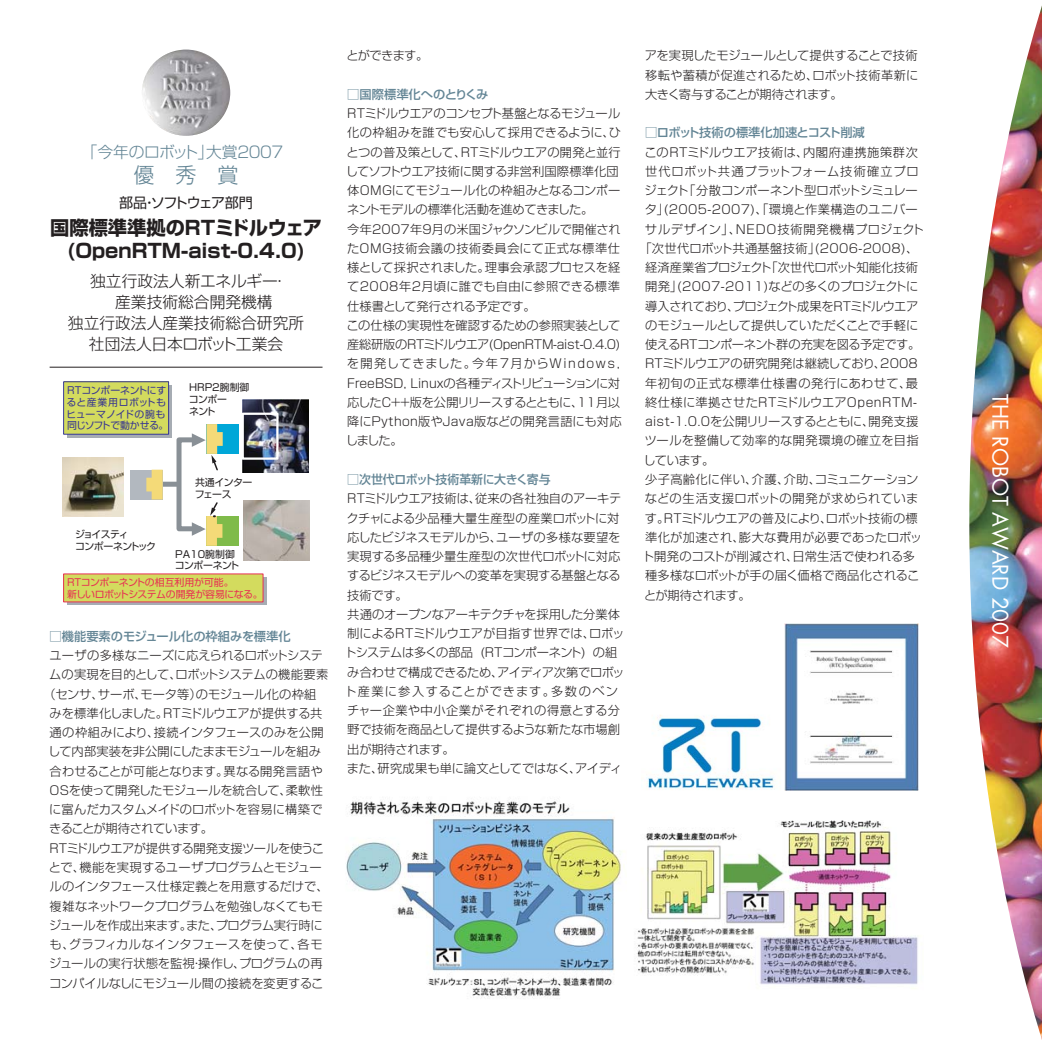
<style>
.page{position:relative;width:1042px;height:1042px;background:#fff}
.page>*{position:absolute;margin:0;border:0;box-sizing:border-box;transform-origin:0 0}
.t1{font:21px "Futura";color:#fff}
.t2{font:21px "Shin Go Pro Light 90 pv RKSJ H";color:#638595}
.t3{font:19.25px/22.8px "Shin Go Pro Bold 90 pv RKSJ H";color:#231f20;text-align:center}
.t4{font:15.75px/21px "Shin Go Pro Light 90 pv RKSJ H";color:#231f20;text-align:center}
.t5{font:15.75px "Shin Go Pro Light 90 pv RKSJ H";letter-spacing:-.14em;color:#638595}
.t6{font:14px "Shin Go Pro Regular 90 pv RKSJ H";letter-spacing:-.085em;color:#231f20}
.t7{font:12.25px/19.2px "Shin Go Pro Light 90 pv RKSJ H";letter-spacing:-.005em;color:#231f20}
.t8{font:12.25px "Shin Go Pro Light 90 pv RKSJ H";letter-spacing:.03em;color:#231f20}
.t9{font:12.25px "Shin Go Pro Light 90 pv RKSJ H";letter-spacing:-.03em;color:#231f20}
.t10{font:12.25px "Shin Go Pro Light 90 pv RKSJ H";letter-spacing:-.025em;color:#231f20}
.t11{font:12.25px "Shin Go Pro Light 90 pv RKSJ H";letter-spacing:-.045em;color:#231f20}
.t12{font:12.25px "Shin Go Pro Light 90 pv RKSJ H";letter-spacing:-.04em;color:#231f20}
.t13{font:12.25px "Shin Go Pro Medium 90 pv RKSJ H";color:#638595}
.t14{font:12.25px "Shin Go Pro Light 90 pv RKSJ H";letter-spacing:.025em;color:#231f20}
.t15{font:12.25px "Shin Go Pro Light 90 pv RKSJ H";letter-spacing:.06em;color:#231f20}
.t16{font:12.25px "Shin Go Pro Light 90 pv RKSJ H";letter-spacing:.015em;color:#231f20}
.t17{font:12.25px "Shin Go Pro Light 90 pv RKSJ H";letter-spacing:.05em;color:#231f20}
.t18{font:12.25px "Shin Go Pro Light 90 pv RKSJ H";letter-spacing:.02em;color:#231f20}
.t19{font:12.25px "Shin Go Pro Light 90 pv RKSJ H";letter-spacing:.055em;color:#231f20}
.t20{font:12.25px "Shin Go Pro Light 90 pv RKSJ H";letter-spacing:.045em;color:#231f20}
.t21{font:12.25px "Shin Go Pro Light 90 pv RKSJ H";letter-spacing:.04em;color:#231f20}
.t22{font:12.25px "Shin Go Pro Medium 90 pv RKSJ H";letter-spacing:-.035em;color:#638595}
.t23{font:12.25px "Shin Go Pro Medium 90 pv RKSJ H";letter-spacing:-.03em;color:#638595}
.t24{font:9.8px/11.9px "Shin Go Pro Regular 90 pv RKSJ H";letter-spacing:-.01em;color:#383690}
.t25{font:9.8px/11.9px "Shin Go Pro Regular 90 pv RKSJ H";letter-spacing:-.035em;color:#e73153}
.t26{font:9.8px/11.9px "Shin Go Pro Regular 90 pv RKSJ H";letter-spacing:-.075em;color:#231f20}
.t27{font:9.8px/11.9px "Shin Go Pro Regular 90 pv RKSJ H";color:#231f20}
.t28{font:9.8px/11.9px "Shin Go Pro Regular 90 pv RKSJ H";letter-spacing:-.01em;color:#231f20}
.t29{font:9.8px/11.9px "Shin Go Pro Regular 90 pv RKSJ H";letter-spacing:-.05em;color:#231f20}
</style>
<div class="page">
<img style="left:346px;top:801px;width:278px;height:197px">
<img style="left:637px;top:790px;width:282px;height:199px">
<div style="left:206px;top:424px;width:33px;height:30px;background:#00a7d8"></div>
<div style="left:206px;top:516px;width:33px;height:30px;background:#7fbb4a"></div>
<div style="left:67px;top:385px;width:105px;height:53px;background:#a6acb3"></div>
<div style="left:64px;top:382px;width:105px;height:52px;background:#d3db5e"></div>
<div style="left:63px;top:381px;width:106px;height:54px;border:1px solid #383a93"></div>
<svg style="left:67px;top:577px;width:200px;height:28px"></svg>
<div style="left:64px;top:574px;width:199px;height:28px;background:#d3db5e"></div>
<div style="left:150px;top:482px;width:27px;height:5px;background:#899096"></div>
<div style="left:130px;top:470px;width:32px;height:29px;background:#b2b8bf"></div>
<svg style="left:146px;top:470px;width:17px;height:29px"></svg>
<svg style="left:174px;top:424px;width:49px;height:122px"></svg>
<img style="left:243px;top:399px;width:65px;height:74px">
<div style="left:242px;top:413px;width:36px;height:47px;border:2px solid #fff"></div>
<img style="left:244px;top:500px;width:66px;height:60px">
<img style="left:63px;top:457px;width:61px;height:59px">
<img style="left:784px;top:623px;width:135px;height:167px">
<img style="left:641px;top:715px;width:140px;height:84px">
<img style="left:142px;top:50px;width:88px;height:86px;border-radius:50%">
<hr style="left:50px;top:367px;width:272px;height:1px;background:#231f20">
<img style="left:969px;top:6px;width:73px;height:1034px">
<p class="t5" style="left:82px;top:146px;width:205px">「今年のロボット」大賞２００７</p>
<h1 class="t2" style="left:134px;top:167px;width:107px">優　秀　賞</h1>
<p class="t6" style="left:119px;top:198px;width:135px">部品・ソフトウェア部門</p>
<h2 class="t3" style="left:50px;top:219px;width:273px">国際標準準拠のRTミドルウェア(OpenRTM-aist-0.4.0)</h2>
<p class="t4" style="left:68px;top:272px;width:238px">独立行政法人新エネルギー・<br>　産業技術総合開発機構<br>独立行政法人産業技術総合研究所社団法人日本ロボット工業会</p>
<p class="t24" style="left:67px;top:386px;width:103px">RTコンポーネントにすると産業用ロボットもヒューマノイドの腕も同じソフトで動かせる。</p>
<p class="t27" style="left:189px;top:383px;width:62px">HRP2腕制御コンポー<br>ネント</p>
<p class="t26" style="left:75px;top:530px;width:82px">ジョイスティ<br>コンポーネントック</p>
<p class="t29" style="left:195px;top:477px;width:59px">共通インターフェース</p>
<p class="t28" style="left:175px;top:549px;width:66px">PA10腕制御コンポーネント</p>
<p class="t25" style="left:67px;top:578px;width:197px">RTコンポーネントの相互利用が可能。<br>新しいロボットシステムの開発が容易になる。</p>
<p class="t13" style="left:50px;top:632px;width:243px">□機能要素のモジュール化の枠組みを標準化</p>
<p class="t7" style="left:49px;top:647px;width:275px">ユーザの多様なニーズに応えられるロボットシステ</p>
<p class="t7" style="left:49px;top:667px;width:280px">ムの実現を目的として、ロボットシステムの機能要素</p>
<p class="t7" style="left:43px;top:686px;width:274px">（センサ、サーボ、モータ等）のモジュール化の枠組</p>
<p class="t7" style="left:50px;top:705px;width:274px">みを標準化しました。RTミドルウエアが提供する共</p>
<p class="t7" style="left:50px;top:724px;width:276px">通の枠組みにより、接続インタフェースのみを公開</p>
<p class="t10" style="left:48px;top:747px;width:274px">して内部実装を非公開にしたままモジュールを組み</p>
<p class="t7" style="left:50px;top:763px;width:274px">合わせることが可能となります。異なる開発言語や</p>
<p class="t7" style="left:50px;top:782px;width:275px">OSを使って開発したモジュールを統合して、柔軟性</p>
<p class="t7" style="left:49px;top:801px;width:275px">に富んだカスタムメイドのロボットを容易に構築で</p>
<p class="t11" style="left:49px;top:824px;width:165px">きることが期待されています。</p>
<p class="t12" style="left:50px;top:843px;width:276px">RTミドルウエアが提供する開発支援ツールを使うこ</p>
<p class="t7" style="left:49px;top:859px;width:274px">とで、機能を実現するユーザプログラムとモジュー</p>
<p class="t7" style="left:50px;top:878px;width:280px">ルのインタフェース仕様定義とを用意するだけで、</p>
<p class="t7" style="left:50px;top:898px;width:275px">複雑なネットワークプログラムを勉強しなくてもモ</p>
<p class="t9" style="left:49px;top:920px;width:275px">ジュールを作成出来ます。また、プログラム実行時に</p>
<p class="t16" style="left:49px;top:940px;width:275px">も、グラフィカルなインタフェースを使って、各モ</p>
<p class="t7" style="left:49px;top:955px;width:275px">ジュールの実行状態を監視・操作し、プログラムの再</p>
<p class="t7" style="left:49px;top:975px;width:276px">コンパイルなしにモジュール間の接続を変更するこ</p>
<p class="t7" style="left:346px;top:48px;width:83px">とができます。</p>
<p class="t13" style="left:347px;top:90px;width:143px">□国際標準化へのとりくみ</p>
<p class="t7" style="left:346px;top:106px;width:277px">RTミドルウエアのコンセプト基盤となるモジュール化の枠組みを誰でも安心して採用できるように、ひとつの普及策として、RTミドルウエアの開発と並行してソフトウエア技術に関する非営利国際標準化団体OMGにてモジュール化の枠組みとなるコンポーネントモデルの標準化活動を進めてきました。<br>今年2007年9月の米国ジャクソンビルで開催されたOMG技術会議の技術委員会にて正式な標準仕様として採択されました。理事会承認プロセスを経て2008年2月頃に誰でも自由に参照できる標準仕様書として発行される予定です。<br>この仕様の実現性を確認するための参照実装として産総研版のRTミドルウエア(OpenRTM-aist-0.4.0)を開発してきました。今年7月からWindows,<br>FreeBSD, Linuxの各種ディストリビューションに対応したC++版を公開リリースするとともに、11月以降にPython版やJava版などの開発言語にも対応しました。</p>
<p class="t23" style="left:347px;top:475px;width:205px">□次世代ロボット技術革新に大きく寄与</p>
<p class="t7" style="left:344px;top:491px;width:281px">RTミドルウエア技術は、従来の各社独自のアーキテクチャによる少品種大量生産型の産業ロボットに対応したビジネスモデルから、ユーザの多様な要望を実現する多品種少量生産型の次世代ロボットに対応するビジネスモデルへの変革を実現する基盤となる技術です。<br>共通のオープンなアーキテクチャを採用した分業体制によるRTミドルウエアが目指す世界では、ロボットシステムは多くの部品 (RTコンポーネント) の組み合わせで構成できるため、アイディア次第でロボット産業に参入することができます。多数のベンチャー企業や中小企業がそれぞれの得意とする分野で技術を商品として提供するような新たな市場創出が期待されます。<br>また、研究成果も単に論文としてではなく、アイディ</p>
<p class="t7" style="left:645px;top:48px;width:275px;text-align:justify">アを実現したモジュールとして提供することで技術移転や蓄積が促進されるため、ロボット技術革新に大きく寄与することが期待されます。</p>
<p class="t22" style="left:645px;top:128px;width:221px">□ロボット技術の標準化加速とコスト削減</p>
<p class="t17" style="left:644px;top:147px;width:275px">このRTミドルウエア技術は、内閣府連携施策群次</p>
<p class="t19" style="left:645px;top:167px;width:275px">世代ロボット共通プラットフォーム技術確立プロ</p>
<p class="t7" style="left:644px;top:183px;width:275px">ジェクト「分散コンポーネント型ロボットシミュレー</p>
<p class="t8" style="left:645px;top:205px;width:274px">タ」(2005-2007)、「環境と作業構造のユニバー</p>
<p class="t15" style="left:645px;top:224px;width:281px">サルデザイン」、NEDO技術開発機構プロジェクト</p>
<p class="t8" style="left:639px;top:244px;width:280px">「次世代ロボット共通基盤技術」(2006-2008)、</p>
<p class="t7" style="left:645px;top:260px;width:274px">経済産業省プロジェクト「次世代ロボット知能化技術</p>
<p class="t7" style="left:645px;top:279px;width:275px">開発」(2007-2011)などの多くのプロジェクトに</p>
<p class="t11" style="left:645px;top:301px;width:275px">導入されており、プロジェクト成果をRTミドルウエア</p>
<p class="t10" style="left:645px;top:321px;width:275px">のモジュールとして提供していただくことで手軽に</p>
<p class="t9" style="left:645px;top:340px;width:277px">使えるRTコンポーネント群の充実を図る予定です。</p>
<p class="t7" style="left:645px;top:356px;width:274px">RTミドルウエアの研究開発は継続しており、2008</p>
<p class="t20" style="left:645px;top:378px;width:274px">年初旬の正式な標準仕様書の発行にあわせて、最</p>
<p class="t14" style="left:645px;top:398px;width:273px">終仕様に準拠させたRTミドルウエアOpenRTM-</p>
<p class="t7" style="left:645px;top:414px;width:275px">aist-1.0.0を公開リリースするとともに、開発支援</p>
<p class="t8" style="left:644px;top:436px;width:276px">ツールを整備して効率的な開発環境の確立を目指</p>
<p class="t7" style="left:643px;top:452px;width:72px">しています。</p>
<p class="t7" style="left:645px;top:471px;width:275px">少子高齢化に伴い、介護、介助、コミュニケーション</p>
<p class="t21" style="left:645px;top:494px;width:275px">などの生活支援ロボットの開発が求められていま</p>
<p class="t9" style="left:645px;top:513px;width:274px">す。RTミドルウエアの普及により、ロボット技術の標</p>
<p class="t18" style="left:645px;top:532px;width:278px">準化が加速され、膨大な費用が必要であったロボッ</p>
<p class="t7" style="left:642px;top:548px;width:274px">ト開発のコストが削減され、日常生活で使われる多</p>
<p class="t7" style="left:645px;top:568px;width:276px">種多様なロボットが手の届く価格で商品化されるこ</p>
<p class="t12" style="left:644px;top:590px;width:108px">とが期待されます。</p>
<h1 class="t1" style="left:1010px;top:394px;width:256px;rotate:90deg">THE ROBOT AWARD 2007</h1>
</div>
